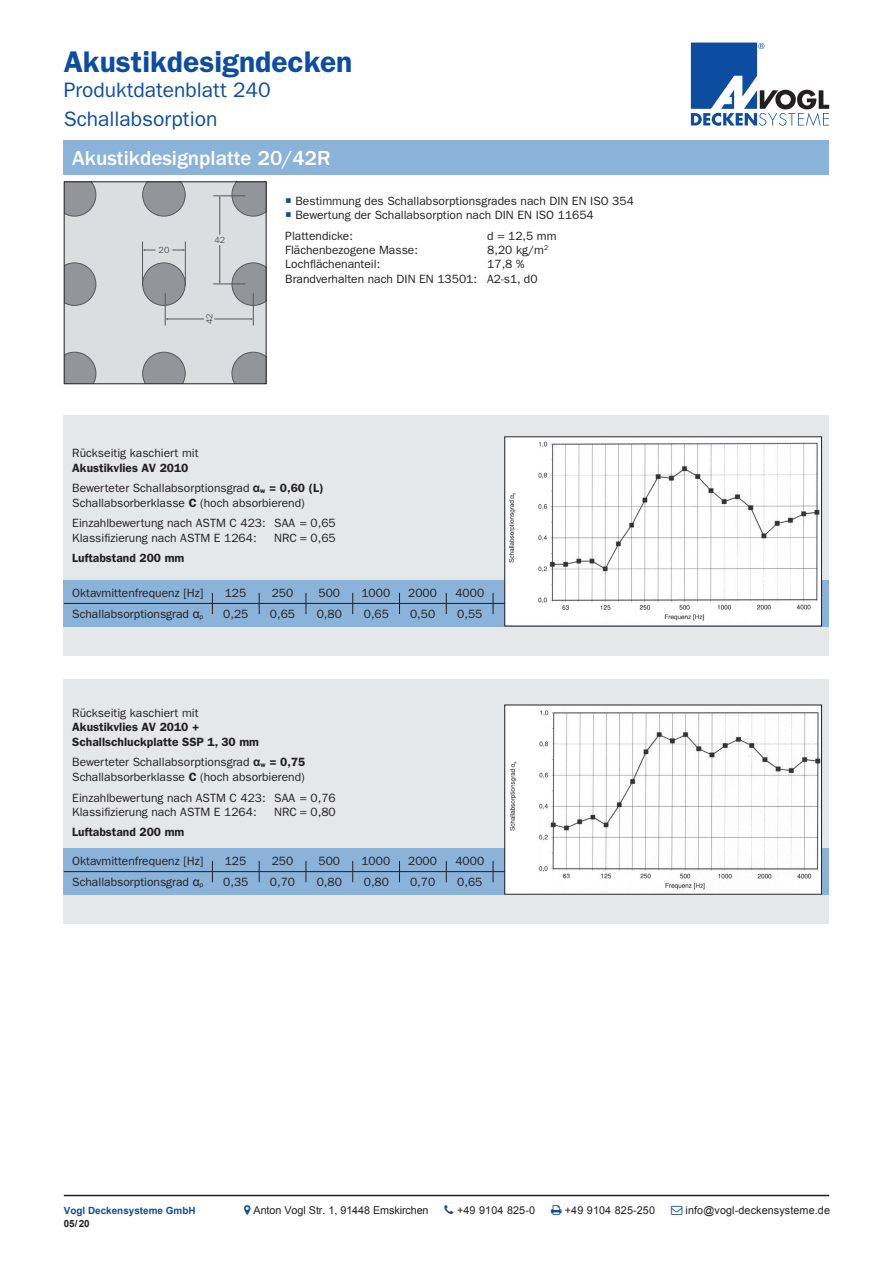
<style>
.page{position:relative;width:893px;height:1263px;background:#fff}
.page>*{position:absolute;margin:0;border:0;box-sizing:border-box;transform-origin:0 0}
.t1{font:600 30px "ITC Franklin Gothic Std";color:#0d4da1}
.t2{font:21px/28.5px "ITC Franklin Gothic Std";color:#0d4da1}
.t3{font:500 21px "ITC Franklin Gothic Std";color:#fff}
.t4{font:12px/20.4px "ITC Franklin Gothic Std";color:#231f20}
.t5{font:600 12px/14.4px "ITC Franklin Gothic Std";color:#231f20}
.t6{font:10.8px "Arial";letter-spacing:.01em;color:#231f20}
.t7{font:10.8px "Arial";letter-spacing:-.01em;color:#231f20}
.t8{font:700 9.9px "Arial";color:#0d4da1}
.t9{font:700 9.9px "Arial";color:#231f20}
.t10{font:9px "ITC Franklin Gothic Std";color:#57585a}
.s1{color:#0d4da1}
.s2{font-weight:600}
.s3{font-family:"Arial";font-weight:700}
.s4{font-family:"Arial"}
</style>
<div class="page">
<div style="left:64px;top:140px;width:765px;height:34px;background:#8bb3d9"></div>
<div style="left:64px;top:182px;width:202px;height:202px;background:#dcdddf"></div>
<svg style="left:66px;top:183px;width:30px;height:33px"></svg>
<svg style="left:142px;top:183px;width:44px;height:33px"></svg>
<svg style="left:232px;top:183px;width:32px;height:33px"></svg>
<svg style="left:66px;top:262px;width:30px;height:44px"></svg>
<svg style="left:66px;top:352px;width:30px;height:30px"></svg>
<div style="left:143px;top:263px;width:42px;height:42px;background:#939598;border-radius:50%"></div>
<div style="left:142px;top:262px;width:44px;height:44px;border:1px solid #57585a;border-radius:50%"></div>
<svg style="left:142px;top:352px;width:44px;height:30px"></svg>
<svg style="left:232px;top:262px;width:32px;height:44px"></svg>
<svg style="left:232px;top:352px;width:32px;height:30px"></svg>
<hr style="left:142px;top:242px;width:1px;height:44px;background:#57585a">
<hr style="left:185px;top:242px;width:1px;height:44px;background:#57585a">
<svg style="left:143px;top:249px;width:12px;height:2px"></svg>
<svg style="left:172px;top:249px;width:13px;height:2px"></svg>
<hr style="left:213px;top:196px;width:32px;height:1px;background:#57585a">
<hr style="left:213px;top:284px;width:32px;height:1px;background:#57585a">
<hr style="left:219px;top:197px;width:1px;height:38px;background:#57585a">
<hr style="left:219px;top:245px;width:1px;height:37px;background:#57585a">
<hr style="left:165px;top:293px;width:1px;height:32px;background:#57585a">
<hr style="left:253px;top:293px;width:1px;height:32px;background:#57585a">
<hr style="left:167px;top:319px;width:37px;height:1px;background:#57585a">
<hr style="left:214px;top:319px;width:38px;height:1px;background:#57585a">
<div style="left:64px;top:181px;width:202px;height:203px;border:1px solid #231f20"></div>
<svg style="left:691px;top:43px;width:138px;height:83px"></svg>
<div style="left:64px;top:416px;width:765px;height:240px;background:#e6e7e9"></div>
<div style="left:64px;top:679px;width:765px;height:245px;background:#e6e7e9"></div>
<div style="left:64px;top:580px;width:765px;height:46px;background:#8bb3d9"></div>
<svg style="left:212px;top:593px;width:1px;height:21px"></svg>
<svg style="left:259px;top:593px;width:1px;height:21px"></svg>
<svg style="left:306px;top:593px;width:1px;height:21px"></svg>
<svg style="left:352px;top:593px;width:1px;height:21px"></svg>
<svg style="left:399px;top:593px;width:1px;height:21px"></svg>
<svg style="left:446px;top:593px;width:1px;height:21px"></svg>
<svg style="left:493px;top:593px;width:1px;height:21px"></svg>
<hr style="left:64px;top:603px;width:445px;height:1px;background:#231f20">
<div style="left:504px;top:436px;width:318px;height:190px;border:1px solid #231f20"></div>
<div style="left:64px;top:848px;width:765px;height:47px;background:#8bb3d9"></div>
<svg style="left:212px;top:861px;width:1px;height:21px"></svg>
<svg style="left:259px;top:861px;width:1px;height:21px"></svg>
<svg style="left:306px;top:861px;width:1px;height:21px"></svg>
<svg style="left:352px;top:861px;width:1px;height:21px"></svg>
<svg style="left:399px;top:861px;width:1px;height:21px"></svg>
<svg style="left:446px;top:861px;width:1px;height:21px"></svg>
<svg style="left:493px;top:861px;width:1px;height:21px"></svg>
<hr style="left:64px;top:871px;width:445px;height:1px;background:#231f20">
<div style="left:504px;top:705px;width:318px;height:190px;border:1px solid #231f20"></div>
<hr style="left:64px;top:1195px;width:765px;height:1px;background:#231f20">
<img style="left:507px;top:439px;width:314px;height:185px">
<img style="left:507px;top:707px;width:314px;height:185px">
<h1 class="t1" style="left:64px;top:44px;width:290px">Akustikdesigndecken</h1>
<h2 class="t2" style="left:64px;top:76px;width:209px">Produktdatenblatt 240<br>Schallabsorption</h2>
<h2 class="t3" style="left:72px;top:146px;width:260px">Akustikdesignplatte 20/42R</h2>
<p class="t10" style="left:159px;top:245px;width:12px">20</p>
<p class="t10" style="left:214px;top:235px;width:12px">42</p>
<p class="t10" style="left:204px;top:324px;width:12px;rotate:-90deg">42</p>
<p class="t4" style="left:285px;top:191px;width:350px"><span class="s1">○</span> Bestimmung des Schallabsorptionsgrades nach DIN EN ISO 354</p>
<p class="t4" style="left:285px;top:205px;width:310px"><span class="s1">○</span> Bewertung der Schallabsorption nach DIN EN ISO 11654<br>Plattendicke:</p>
<p class="t4" style="left:487px;top:225px;width:71px">d = 12,5 mm</p>
<p class="t4" style="left:285px;top:240px;width:134px">Flächenbezogene Masse:</p>
<p class="t4" style="left:487px;top:240px;width:63px">8,20 kg/m<sup>2</sup></p>
<p class="t4" style="left:285px;top:254px;width:97px">Lochflächenanteil:</p>
<p class="t4" style="left:285px;top:257px;width:254px;line-height:14.4px;text-indent:202px">17,8 %<br>Brandverhalten nach DIN EN 13501: A2-s1, d0</p>
<p class="t4" style="left:72px;top:443px;width:128px">Rückseitig kaschiert mit</p>
<p class="t4" style="left:72px;top:457px;width:253px"><span class="s2">Akustikvlies AV 2010<br></span>Bewerteter Schallabsorptionsgrad <span class="s3">α</span><sub>w</sub> <span class="s2">= 0,60 (L)</span></p>
<p class="t4" style="left:72px;top:493px;width:265px">Schallabsorberklasse <span class="s2">C</span> (hoch absorbierend)<br>Einzahlbewertung nach ASTM C 423: SAA = 0,65</p>
<p class="t4" style="left:72px;top:527px;width:186px">Klassifizierung nach ASTM E 1264:</p>
<p class="t4" style="left:274px;top:527px;width:63px">NRC = 0,65</p>
<p class="t5" style="left:72px;top:551px;width:114px">Luftabstand 200 mm</p>
<p class="t4" style="left:72px;top:583px;width:133px">Oktavmittenfrequenz [Hz]</p>
<p class="t4" style="left:225px;top:583px;width:23px">125</p>
<p class="t4" style="left:272px;top:583px;width:23px">250</p>
<p class="t4" style="left:318px;top:583px;width:23px">500</p>
<p class="t4" style="left:361px;top:583px;width:30px">1000</p>
<p class="t4" style="left:408px;top:583px;width:30px">2000</p>
<p class="t4" style="left:455px;top:583px;width:30px">4000</p>
<p class="t4" style="left:72px;top:604px;width:133px">Schallabsorptionsgrad <span class="s4">α</span><sub>p</sub></p>
<p class="t4" style="left:223px;top:604px;width:27px">0,25</p>
<p class="t4" style="left:270px;top:604px;width:27px">0,65</p>
<p class="t4" style="left:317px;top:604px;width:27px">0,80</p>
<p class="t4" style="left:364px;top:604px;width:27px">0,65</p>
<p class="t4" style="left:410px;top:604px;width:27px">0,50</p>
<p class="t4" style="left:457px;top:604px;width:27px">0,55</p>
<p class="t4" style="left:72px;top:703px;width:128px">Rückseitig kaschiert mit</p>
<p class="t5" style="left:72px;top:720px;width:188px">Akustikvlies AV 2010 +<br>Schallschluckplatte SSP 1, 30 mm</p>
<p class="t4" style="left:72px;top:755px;width:235px;line-height:15px">Bewerteter Schallabsorptionsgrad <span class="s3">α</span><sub>w</sub> <span class="s2">= 0,75<br></span>Schallabsorberklasse <span class="s2">C</span> (hoch absorbierend)</p>
<p class="t4" style="left:72px;top:790px;width:265px;line-height:14.4px">Einzahlbewertung nach ASTM C 423: SAA = 0,76<br>Klassifizierung nach ASTM E 1264:</p>
<p class="t4" style="left:274px;top:802px;width:63px">NRC = 0,80</p>
<p class="t5" style="left:72px;top:825px;width:114px">Luftabstand 200 mm</p>
<p class="t4" style="left:72px;top:851px;width:133px">Oktavmittenfrequenz [Hz]</p>
<p class="t4" style="left:225px;top:851px;width:23px">125</p>
<p class="t4" style="left:272px;top:851px;width:23px">250</p>
<p class="t4" style="left:318px;top:851px;width:23px">500</p>
<p class="t4" style="left:361px;top:851px;width:30px">1000</p>
<p class="t4" style="left:408px;top:851px;width:30px">2000</p>
<p class="t4" style="left:455px;top:851px;width:30px">4000</p>
<p class="t4" style="left:72px;top:872px;width:133px">Schallabsorptionsgrad <span class="s4">α</span><sub>p</sub></p>
<p class="t4" style="left:223px;top:872px;width:27px">0,35</p>
<p class="t4" style="left:270px;top:872px;width:27px">0,70</p>
<p class="t4" style="left:317px;top:872px;width:27px">0,80</p>
<p class="t4" style="left:364px;top:872px;width:27px">0,80</p>
<p class="t4" style="left:410px;top:872px;width:27px">0,70</p>
<p class="t4" style="left:457px;top:872px;width:27px">0,65</p>
<p class="t8" style="left:64px;top:1203px;width:133px">Vogl Deckensysteme GmbH</p>
<p class="t7" style="left:254px;top:1203px;width:176px">Anton Vogl Str. 1, 91448 Emskirchen</p>
<p class="t6" style="left:457px;top:1203px;width:79px">+49 9104 825-0</p>
<p class="t6" style="left:565px;top:1203px;width:92px">+49 9104 825-250</p>
<p class="t6" style="left:686px;top:1203px;width:146px">info@vogl-deckensysteme.de</p>
<p class="t9" style="left:64px;top:1217px;width:28px">05/20</p>
</div>
